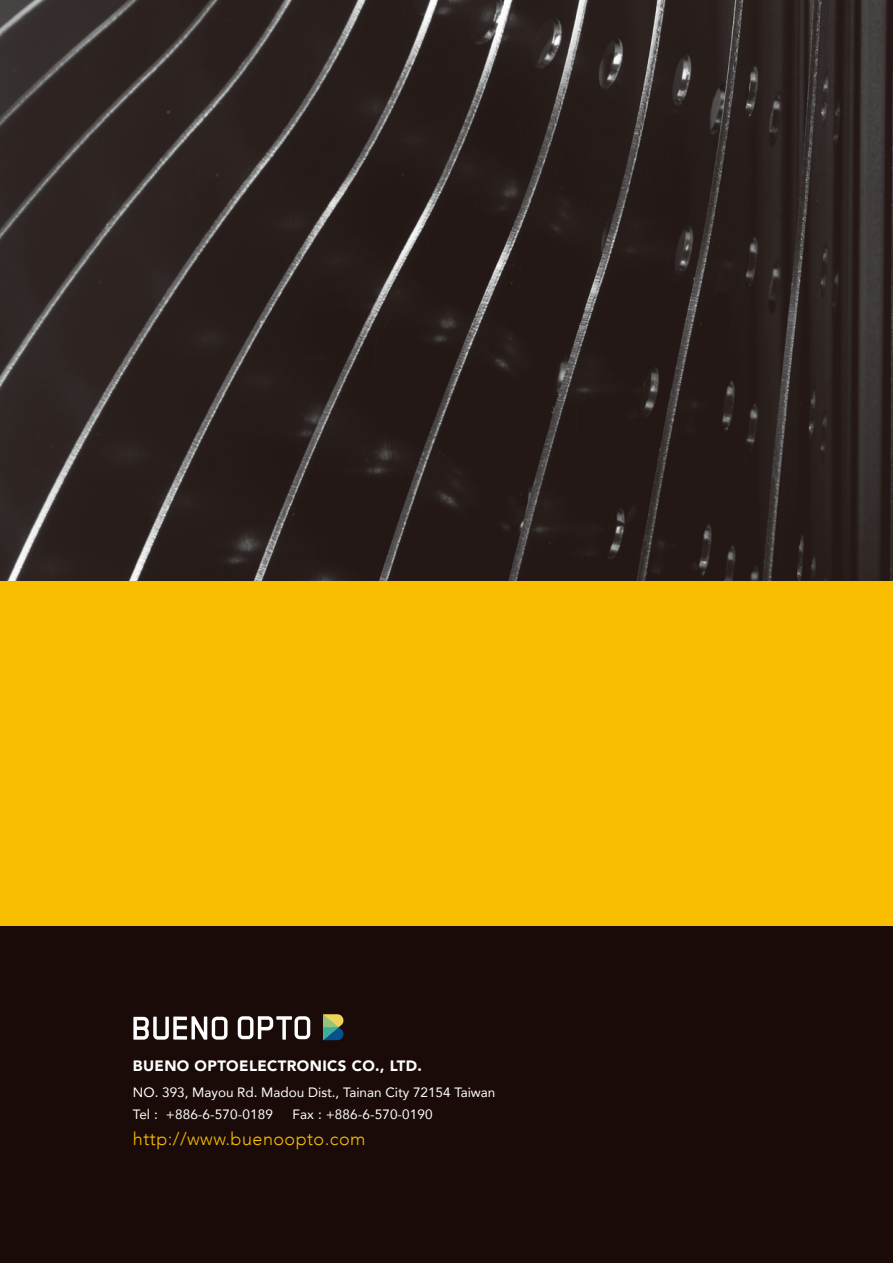
<style>
.page{position:relative;width:893px;height:1263px;background:#1a0b08}
.page>*{position:absolute;margin:0;border:0;box-sizing:border-box;transform-origin:0 0}
.t1{font:300 18px "Avenir";letter-spacing:.025em;color:#fabe00}
.t2{font:900 15px "Avenir";letter-spacing:.025em;color:#fff}
.t3{font:13.5px/22.5px "Avenir";color:#fff}
</style>
<div class="page">
<img style="left:0;top:0;width:893px;height:581px">
<div style="left:0;top:581px;width:893px;height:344px;background:#fabe00"></div>
<svg style="left:323px;top:1014px;width:21px;height:26px"></svg>
<svg style="left:238px;top:1016px;width:72px;height:24px"></svg>
<svg style="left:133px;top:1016px;width:94px;height:24px"></svg>
<p class="t2" style="left:133px;top:1053px;width:290px">BUENO OPTOELECTRONICS CO., LTD.</p>
<p class="t3" style="left:133px;top:1080px;width:364px">NO. 393, Mayou Rd. Madou Dist., Tainan City 72154 Taiwan<br>Tel : +886-6-570-0189</p>
<p class="t3" style="left:292px;top:1103px;width:142px">Fax : +886-6-570-0190</p>
<h1 class="t1" style="left:133px;top:1128px;width:234px">http://www.buenoopto.com</h1>
</div>
